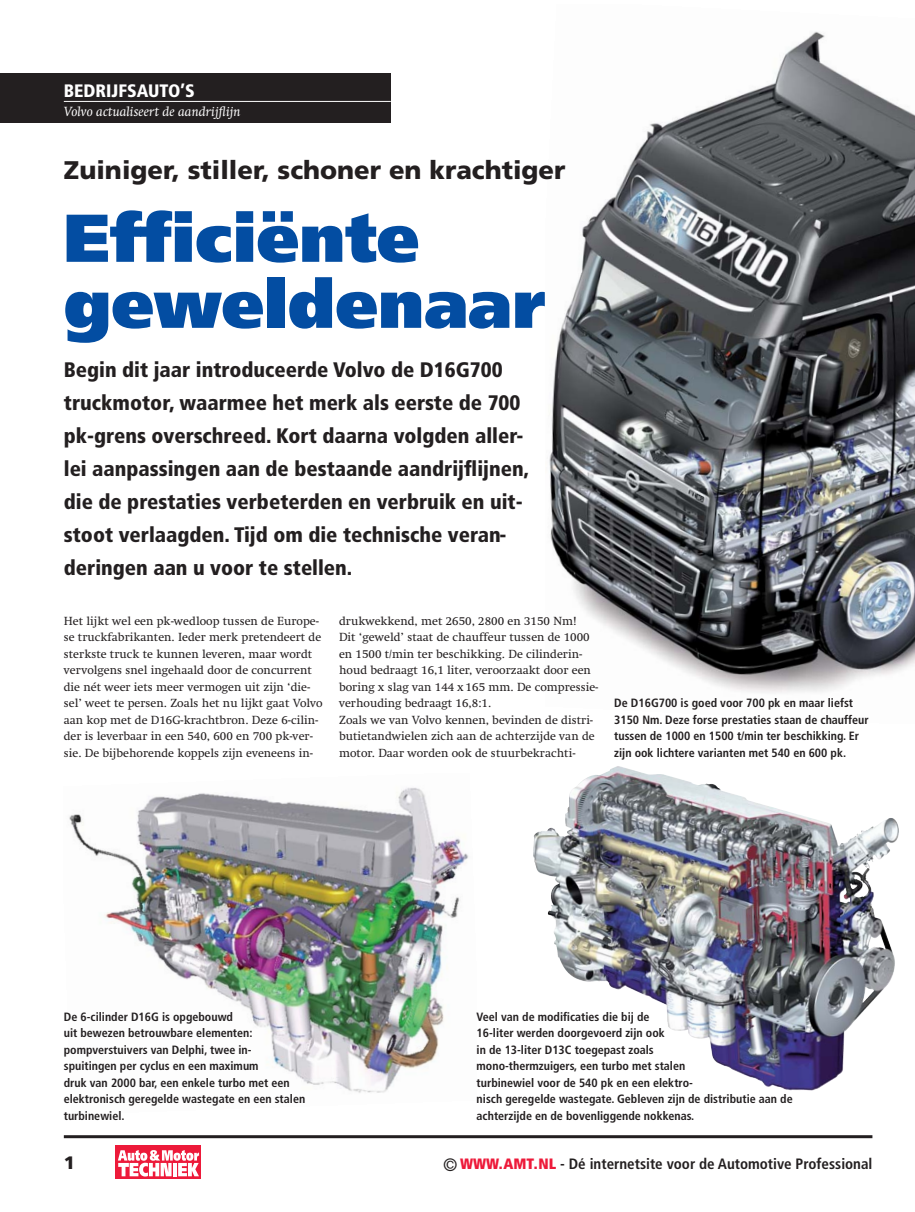
<style>
.page{position:relative;width:915px;height:1212px;background:#fff}
.page>*{position:absolute;margin:0;border:0;box-sizing:border-box;transform-origin:0 0}
.t1{font:900 67.5px/66px "Frutiger LT Std";color:#034da2}
.t2{font:900 25.5px "Frutiger LT Std";color:#231f20}
.t3{font:900 condensed 21px/33px "Frutiger LT Std";color:#231f20}
.t4{font:900 condensed 18px "Frutiger LT Std";color:#fff}
.t5{font:900 18px "Frutiger LT Std";color:#231f20}
.t6{font:700 condensed 15px "Frutiger";color:#231f20}
.t7{font:italic 13.5px "Swift LT Std";color:#fff}
.t8{font:12px/16.5px "Swift LT Std";color:#231f20}
.t9{font:700 condensed 12px/16.5px "Frutiger LT Std";color:#231f20}
.s1{font-weight:400;font-size:18px}
.s2{font-weight:900;color:#ed1a3a}
</style>
<div class="page">
<img style="left:476px;top:766px;width:423px;height:373px">
<img style="left:684px;top:780px;width:55px;height:16px">
<img style="left:549px;top:31px;width:365px;height:662px">
<hr style="left:64px;top:1135px;width:808px;height:3px;background:#231f20">
<div style="left:0;top:73px;width:390px;height:49px;background:#231f20"></div>
<hr style="left:64px;top:101px;width:326px;height:1px;background:#fff">
<img style="left:69px;top:787px;width:400px;height:306px">
<div style="left:116px;top:1146px;width:85px;height:33px;background:#ed1a3a"></div>
<svg style="left:118px;top:1150px;width:81px;height:26px"></svg>
<h3 class="t4" style="left:64px;top:83px;width:133px">BEDRIJFSAUTO’S</h3>
<p class="t7" style="left:64px;top:103px;width:178px">Volvo actualiseert de aandrijflijn</p>
<h2 class="t2" style="left:64px;top:156px;width:503px">Zuiniger, stiller, schoner en krachtiger</h2>
<h1 class="t1" style="left:64px;top:211px;width:483px">Efficiënte geweldenaar</h1>
<p class="t3" style="left:64px;top:355px;width:466px">Begin dit jaar introduceerde Volvo de D16G700 truckmotor, waarmee het merk als eerste de 700 pk-grens overschreed. Kort daarna volgden aller&shy;lei aanpassingen aan de bestaande aandrijflijnen, die de prestaties verbeterden en verbruik en uit&shy;stoot verlaagden. Tijd om die technische veran&shy;deringen aan u voor te stellen.</p>
<p class="t8" style="left:64px;top:614px;width:260px">Het lijkt wel een pk-wedloop tussen de Europe&shy;se truckfabrikanten. Ieder merk pretendeert de sterkste truck te kunnen leveren, maar wordt vervolgens snel ingehaald door de concurrent die nét weer iets meer vermogen uit zijn ‘die&shy;sel’ weet te persen. Zoals het nu lijkt gaat Volvo aan kop met de D16G-krachtbron. Deze 6-cilin&shy;der is leverbaar in een 540, 600 en 700 pk-ver&shy;sie. De bijbehorende koppels zijn eveneens in-</p>
<p class="t8" style="left:339px;top:614px;width:261px">drukwekkend, met 2650, 2800 en 3150 Nm!<br>Dit ‘geweld’ staat de chauffeur tussen de 1000 en 1500 t/min ter beschikking. De cilinderin&shy;houd bedraagt 16,1 liter, veroorzaakt door een boring x slag van 144 x 165 mm. De compressie&shy;verhouding bedraagt 16,8:1.<br>Zoals we van Volvo kennen, bevinden de distri&shy;butietandwielen zich aan de achterzijde van de motor. Daar worden ook de stuurbekrachti-</p>
<p class="t9" style="left:614px;top:696px;width:256px">De D16G700 is goed voor 700 pk en maar liefst 3150 Nm. Deze forse prestaties staan de chauffeur tussen de 1000 en 1500 t/min ter beschikking. Er zijn ook lichtere varianten met 540 en 600 pk.</p>
<p class="t9" style="left:64px;top:1009px;width:243px">De 6-cilinder D16G is opgebouwd<br>uit bewezen betrouwbare elementen: pompverstuivers van Delphi, twee in&shy;spuitingen per cyclus en een maximum<br>druk van 2000 bar, een enkele turbo met een elektronisch geregelde wastegate en een stalen turbinewiel.</p>
<p class="t9" style="left:476px;top:1009px;width:317px">Veel van de modificaties die bij de<br>16-liter werden doorgevoerd zijn ook<br>in de 13-liter D13C toegepast zoals<br>mono-thermzuigers, een turbo met stalen<br>turbinewiel voor de 540 pk en een elektro-<br>nisch geregelde wastegate. Gebleven zijn de distributie aan de achterzijde en de bovenliggende nokkenas.</p>
<h3 class="t5" style="left:64px;top:1153px;width:13px">1</h3>
<p class="t6" style="left:443px;top:1158px;width:431px"><span class="s1">©</span> <span class="s2">WWW.AMT.NL</span> - Dé internetsite voor de Automotive Professional</p>
</div>
